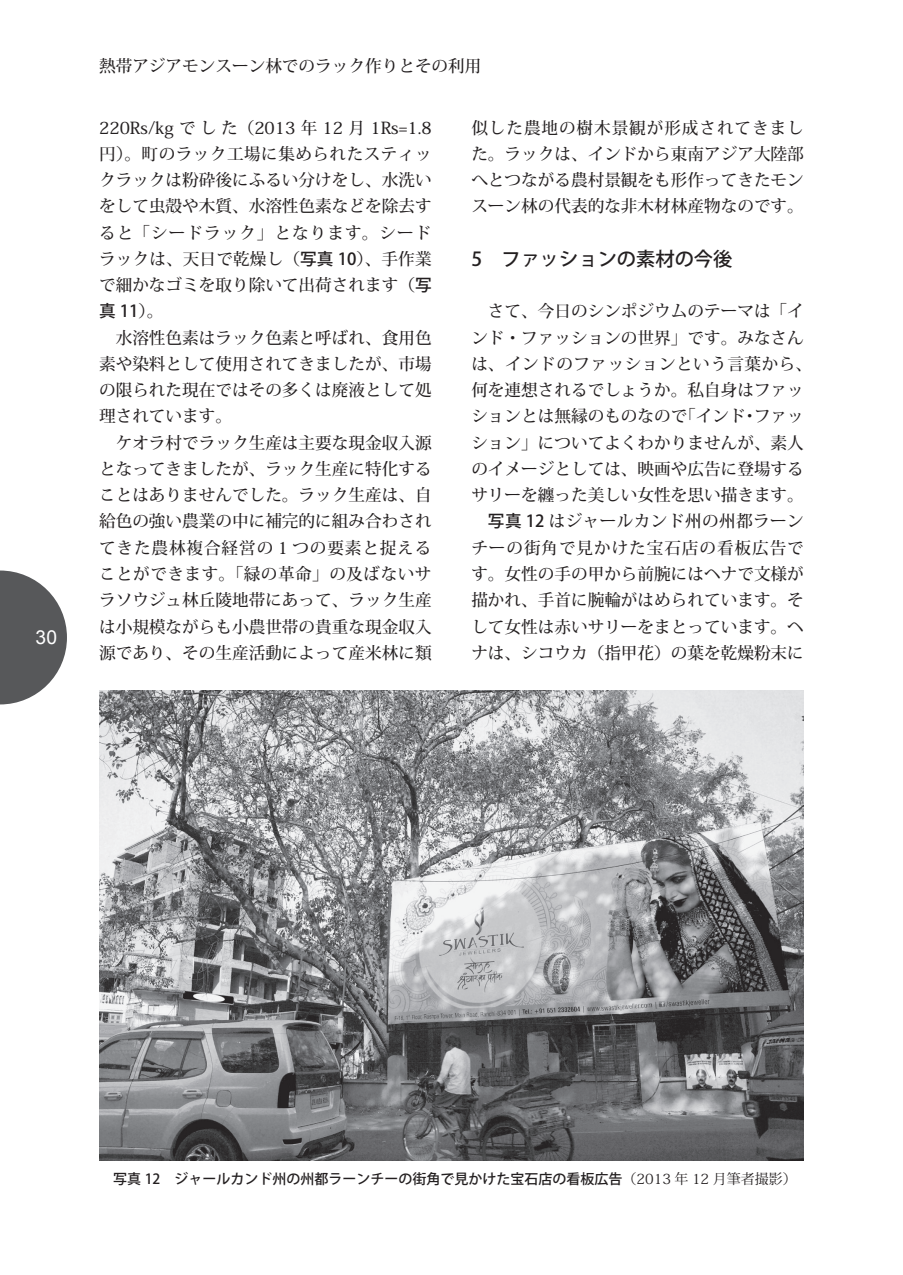
<style>
.page{position:relative;width:903px;height:1275px;background:#fff}
.page>*{position:absolute;margin:0;border:0;box-sizing:border-box;transform-origin:0 0}
.t1{font:500 19.25px "Koz Go Pr 6 N";color:#231f20}
.t2{font:19.25px "Arial";color:#fff}
.t3{font:500 16.62px/26.2px "Koz Min Pr 6 N";color:#231f20;text-align:justify}
.t4{font:500 16.62px "Koz Go Pr 6 N";color:#231f20}
.t5{font:500 14px "Koz Go Pr 6 N";color:#231f20}
.s1{font-family:"Koz Go Pr 6 N"}
.s2{font-family:"Koz Min Pr 6 N"}
.s3{font-family:"Koz Min Pr 6 N";font-weight:400}
</style>
<div class="page">
<svg style="left:0;top:570px;width:67px;height:134px"></svg>
<img style="left:99px;top:691px;width:705px;height:469px">
<p class="t2" style="left:36px;top:625px;width:23px">30</p>
<p class="t3" style="left:99px;top:54px;width:384px">熱帯アジアモンスーン林でのラック作りとその利用</p>
<p class="t3" style="left:99px;top:115px;width:334px">220Rs/kg でした（2013 年 12 月 1Rs=1.8円）。町のラック工場に集められたスティックラックは粉砕後にふるい分けをし、水洗いをして虫殻や木質、水溶性色素などを除去すると「シードラック」となります。シードラックは、天日で乾燥し（<span class="s1">写真 10</span>）、手作業で細かなゴミを取り除いて出荷されます（<span class="s1">写</span></p>
<p class="t4" style="left:99px;top:302px;width:66px">真 11<span class="s2">）。</span></p>
<p class="t3" style="left:99px;top:325px;width:334px;text-indent:17px">水溶性色素はラック色素と呼ばれ、食用色素や染料として使用されてきましたが、市場の限られた現在ではその多くは廃液として処理されています。</p>
<p class="t3" style="left:99px;top:430px;width:334px;text-indent:17px">ケオラ村でラック生産は主要な現金収入源となってきましたが、ラック生産に特化することはありませんでした。ラック生産は、自給色の強い農業の中に補完的に組み合わされてきた農林複合経営の 1 つの要素と捉えることができます。「緑の革命」の及ばないサラソウジュ林丘陵地帯にあって、ラック生産は小規模ながらも小農世帯の貴重な現金収入源であり、その生産活動によって産米林に類</p>
<p class="t3" style="left:471px;top:115px;width:334px">似した農地の樹木景観が形成されてきました。ラックは、インドから東南アジア大陸部へとつながる農村景観をも形作ってきたモンスーン林の代表的な非木材林産物なのです。</p>
<p class="t1" style="left:471px;top:248px;width:263px">5　ファッションの素材の今後</p>
<p class="t3" style="left:471px;top:299px;width:342px;text-align:center">さて、今日のシンポジウムのテーマは「イ<br>ンド・ファッションの世界」です。みなさんは、インドのファッションという言葉から、何を連想されるでしょうか。私自身はファッションとは無縁のものなので「インド・ファッション」についてよくわかりませんが、素人のイメージとしては、映画や広告に登場するサリーを纏った美しい女性を思い描きます。<span class="s1">写真 12</span> はジャールカンド州の州都ラーン<br>チーの街角で見かけた宝石店の看板広告です。女性の手の甲から前腕にはヘナで文様が描かれ、手首に腕輪がはめられています。そして女性は赤いサリーをまとっています。ヘナは、シコウカ（指甲花）の葉を乾燥粉末に</p>
<p class="t5" style="left:113px;top:1170px;width:685px">写真 12　ジャールカンド州の州都ラーンチーの街角で見かけた宝石店の看板広告<span class="s3">（2013 年 12 月筆者撮影）</span></p>
</div>
